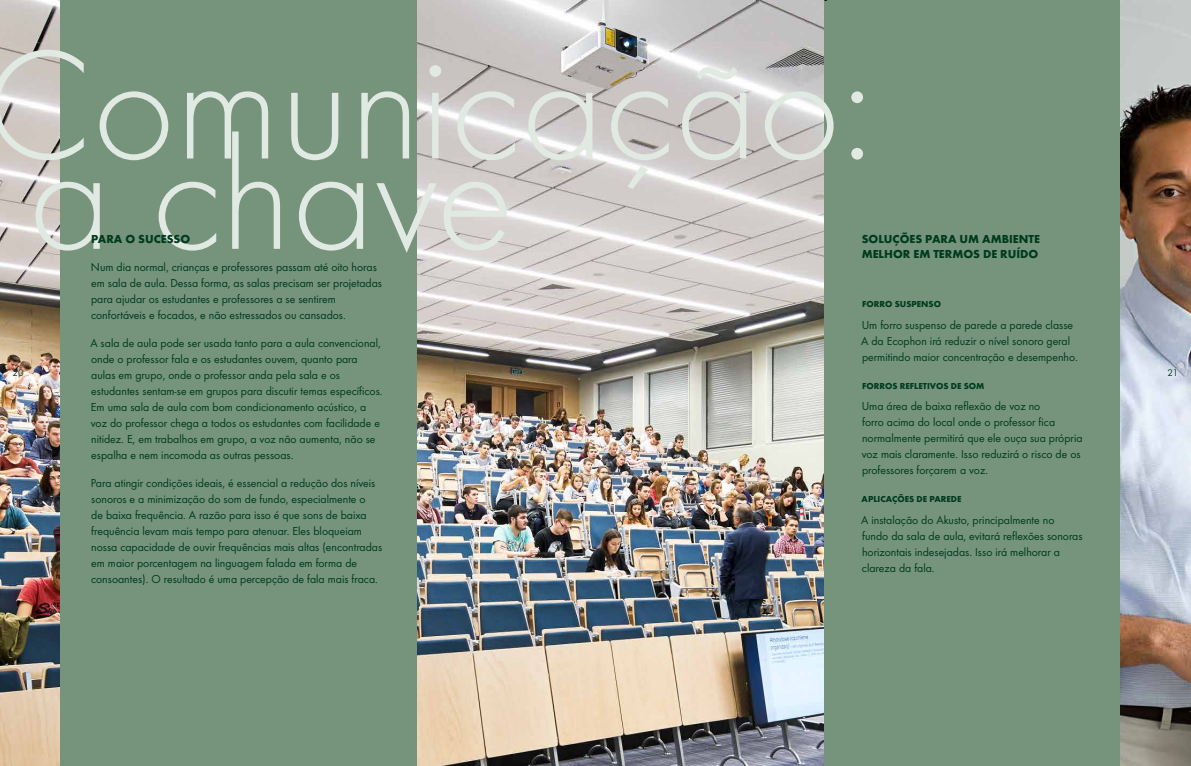
<style>
.page{position:relative;width:1191px;height:766px;background:#fff}
.page>*{position:absolute;margin:0;border:0;box-sizing:border-box;transform-origin:0 0}
.t1{font:300 160.8px "Futura";color:#e1e9e3}
.t2{font:12px/16px "Futura Boo";color:#003b1d}
.t3{font:700 12px/15px "Futura";color:#003b1d}
.t4{font:10px "Futura Boo";color:#003b1d}
.t5{font:700 9px "Futura";color:#003b1d}
</style>
<div class="page">
<img style="left:0;top:0;width:823px;height:765px">
<div style="left:823px;top:0;width:297px;height:765px;background:#76947c"></div>
<div style="left:61px;top:0;width:356px;height:765px;background:#76947c"></div>
<img style="left:1120px;top:0;width:71px;height:765px">
<h1 class="t1" style="left:-16px;top:14px;width:891px">Comunicação:</h1>
<h1 class="t1" style="left:28px;top:104px;width:487px">a chave</h1>
<p class="t3" style="left:861px;top:231px;width:180px">SOLUÇÕES PARA UM AMBIENTE<br>MELHOR EM TERMOS DE RUÍDO</p>
<p class="t3" style="left:91px;top:231px;width:101px">PARA O SUCESSO</p>
<p class="t2" style="left:91px;top:259px;width:292px">Num dia normal, crianças e professores passam até oito horas em sala de aula. Dessa forma, as salas precisam ser projetadas para ajudar os estudantes e professores a se sentirem confortáveis e focados, e não estressados ou cansados.</p>
<p class="t2" style="left:90px;top:335px;width:294px">A sala de aula pode ser usada tanto para a aula convencional, onde o professor fala e os estudantes ouvem, quanto para aulas em grupo, onde o professor anda pela sala e os estudantes sentam-se em grupos para discutir temas específicos.<br>Em uma sala de aula com bom condicionamento acústico, a voz do professor chega a todos os estudantes com facilidade e nitidez. E, em trabalhos em grupo, a voz não aumenta, não se espalha e nem incomoda as outras pessoas.</p>
<p class="t2" style="left:91px;top:475px;width:293px">Para atingir condições ideais, é essencial a redução dos níveis sonoros e a minimização do som de fundo, especialmente o<br>de baixa frequência. A razão para isso é que sons de baixa frequência levam mais tempo para atenuar. Eles bloqueiam nossa capacidade de ouvir frequências mais altas (encontradas em maior porcentagem na linguagem falada em forma de consoantes). O resultado é uma percepção de fala mais fraca.</p>
<p class="t5" style="left:862px;top:298px;width:80px">FORRO SUSPENSO</p>
<p class="t2" style="left:861px;top:317px;width:218px">Um forro suspenso de parede a parede classe<br>A da Ecophon irá reduzir o nível sonoro geral permitindo maior concentração e desempenho.</p>
<p class="t5" style="left:862px;top:380px;width:124px">FORROS REFLETIVOS DE SOM</p>
<p class="t2" style="left:861px;top:398px;width:222px">Uma área de baixa reflexão de voz no<br>forro acima do local onde o professor fica normalmente permitirá que ele ouça sua própria voz mais claramente. Isso reduzirá o risco de os professores forçarem a voz.</p>
<p class="t5" style="left:861px;top:493px;width:101px">APLICAÇÕES DE PAREDE</p>
<p class="t2" style="left:861px;top:512px;width:223px">A instalação do Akusto, principalmente no fundo da sala de aula, evitará reflexões sonoras horizontais indesejadas. Isso irá melhorar a clareza da fala.</p>
<p class="t4" style="left:12px;top:366px;width:13px">20</p>
<p class="t4" style="left:1167px;top:366px;width:13px">21</p>
</div>
